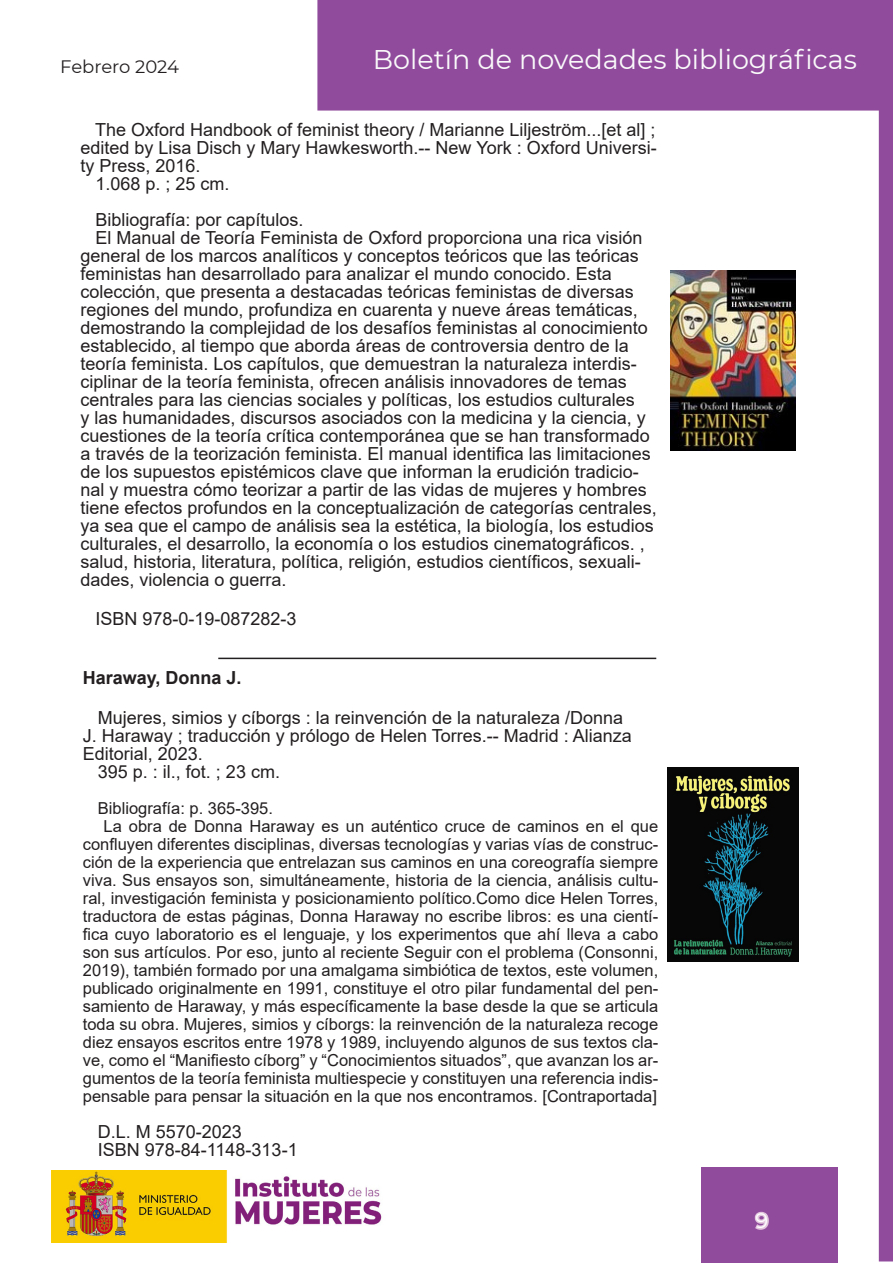
<style>
.page{position:relative;width:893px;height:1263px;background:#fff}
.page>*{position:absolute;margin:0;border:0;box-sizing:border-box;transform-origin:0 0}
.t1{font:27px "Montserrat";color:#fafafa}
.t2{font:21px "Montserrat";color:#fff}
.Cuerpo_de_texto{font:18px/18px "Arial";color:#231f20}
.Cuerpo_de_texto-2{font:700 18px "Arial";color:#231f20}
.t3{font:18px "Montserrat";letter-spacing:-.005em;color:#231f20}
.Cuerpo_de_texto-3{font:16.5px/18px "Arial";color:#231f20;text-align:justify}
</style>
<div class="page">
<img style="left:51px;top:1170px;width:331px;height:72px">
<div style="left:702px;top:1167px;width:136px;height:96px;background:#904b9d"></div>
<svg style="left:754px;top:1211px;width:15px;height:19px"></svg>
<div style="left:317px;top:0;width:576px;height:111px;background:#904b9d"></div>
<hr style="left:218px;top:658px;width:438px;height:1px;background:#231f20">
<div style="left:879px;top:110px;width:13px;height:1151px;background:#904b9d"></div>
<div style="left:879px;top:109px;width:14px;height:1152px;border:2px solid #904b9d"></div>
<img style="left:671px;top:270px;width:124px;height:181px">
<img style="left:668px;top:767px;width:130px;height:194px">
<p class="t3" style="left:60px;top:55px;width:120px">Febrero 2024</p>
<p class="t1" style="left:373px;top:40px;width:485px">Boletín de novedades bibliográficas</p>
<p class="Cuerpo_de_texto" style="left:80px;top:120px;width:578px;text-align:justify;text-indent:15px">The Oxford Handbook of feminist theory / Marianne Liljeström...[et al] ; edited by Lisa Disch y Mary Hawkesworth.-- New York : Oxford Universi&shy;ty Press, 2016.</p>
<p class="Cuerpo_de_texto" style="left:96px;top:174px;width:136px">1.068 p. ; 25 cm.</p>
<p class="Cuerpo_de_texto" style="left:96px;top:210px;width:210px">Bibliografía: por capítulos.</p>
<p class="Cuerpo_de_texto" style="left:80px;top:228px;width:578px;text-indent:15px">El Manual de Teoría Feminista de Oxford proporciona una rica visión general de los marcos analíticos y conceptos teóricos que las teóricas feministas han desarrollado para analizar el mundo conocido. Esta colección, que presenta a destacadas teóricas feministas de diversas regiones del mundo, profundiza en cuarenta y nueve áreas temáticas, demostrando la complejidad de los desafíos feministas al conocimiento establecido, al tiempo que aborda áreas de controversia dentro de la teoría feminista. Los capítulos, que demuestran la naturaleza interdis&shy;ciplinar de la teoría feminista, ofrecen análisis innovadores de temas centrales para las ciencias sociales y políticas, los estudios culturales<br>y las humanidades, discursos asociados con la medicina y la ciencia, y cuestiones de la teoría crítica contemporánea que se han transformado a través de la teorización feminista. El manual identifica las limitaciones de los supuestos epistémicos clave que informan la erudición tradicio&shy;nal y muestra cómo teorizar a partir de las vidas de mujeres y hombres tiene efectos profundos en la conceptualización de categorías centrales, ya sea que el campo de análisis sea la estética, la biología, los estudios culturales, el desarrollo, la economía o los estudios cinematográficos. , salud, historia, literatura, política, religión, estudios científicos, sexuali&shy;dades, violencia o guerra.</p>
<p class="Cuerpo_de_texto" style="left:96px;top:610px;width:203px">ISBN 978-0-19-087282-3</p>
<p class="Cuerpo_de_texto-2" style="left:83px;top:665px;width:160px">Haraway, Donna J.</p>
<p class="Cuerpo_de_texto" style="left:83px;top:708px;width:550px;text-indent:15px">Mujeres, simios y cíborgs : la reinvención de la naturaleza /Donna<br>J. Haraway ; traducción y prólogo de Helen Torres.-- Madrid : Alianza<br>Editorial, 2023.</p>
<p class="Cuerpo_de_texto" style="left:98px;top:762px;width:184px">395 p. : il., fot. ; 23 cm.</p>
<p class="Cuerpo_de_texto-3" style="left:98px;top:799px;width:177px">Bibliografía: p. 365-395.</p>
<p class="Cuerpo_de_texto-3" style="left:83px;top:817px;width:577px;text-indent:21px">La obra de Donna Haraway es un auténtico cruce de caminos en el que confluyen diferentes disciplinas, diversas tecnologías y varias vías de construc&shy;ción de la experiencia que entrelazan sus caminos en una coreografía siempre viva. Sus ensayos son, simultáneamente, historia de la ciencia, análisis cultu&shy;ral, investigación feminista y posicionamiento político.Como dice Helen Torres, traductora de estas páginas, Donna Haraway no escribe libros: es una cientí&shy;fica cuyo laboratorio es el lenguaje, y los experimentos que ahí lleva a cabo son sus artículos. Por eso, junto al reciente Seguir con el problema (Consonni, 2019), también formado por una amalgama simbiótica de textos, este volumen, publicado originalmente en 1991, constituye el otro pilar fundamental del pen&shy;samiento de Haraway, y más específicamente la base desde la que se articula toda su obra. Mujeres, simios y cíborgs: la reinvención de la naturaleza recoge diez ensayos escritos entre 1978 y 1989, incluyendo algunos de sus textos cla&shy;ve, como el “Manifiesto cíborg” y “Conocimientos situados”, que avanzan los ar&shy;gumentos de la teoría feminista multiespecie y constituyen una referencia indis&shy;pensable para pensar la situación en la que nos encontramos. [Contraportada]</p>
<p class="Cuerpo_de_texto" style="left:98px;top:1122px;width:146px">D.L. M 5570-2023</p>
<p class="Cuerpo_de_texto" style="left:98px;top:1140px;width:201px">ISBN 978-84-1148-313-1</p>
<p class="t2" style="left:756px;top:1206px;width:14px">9</p>
</div>
